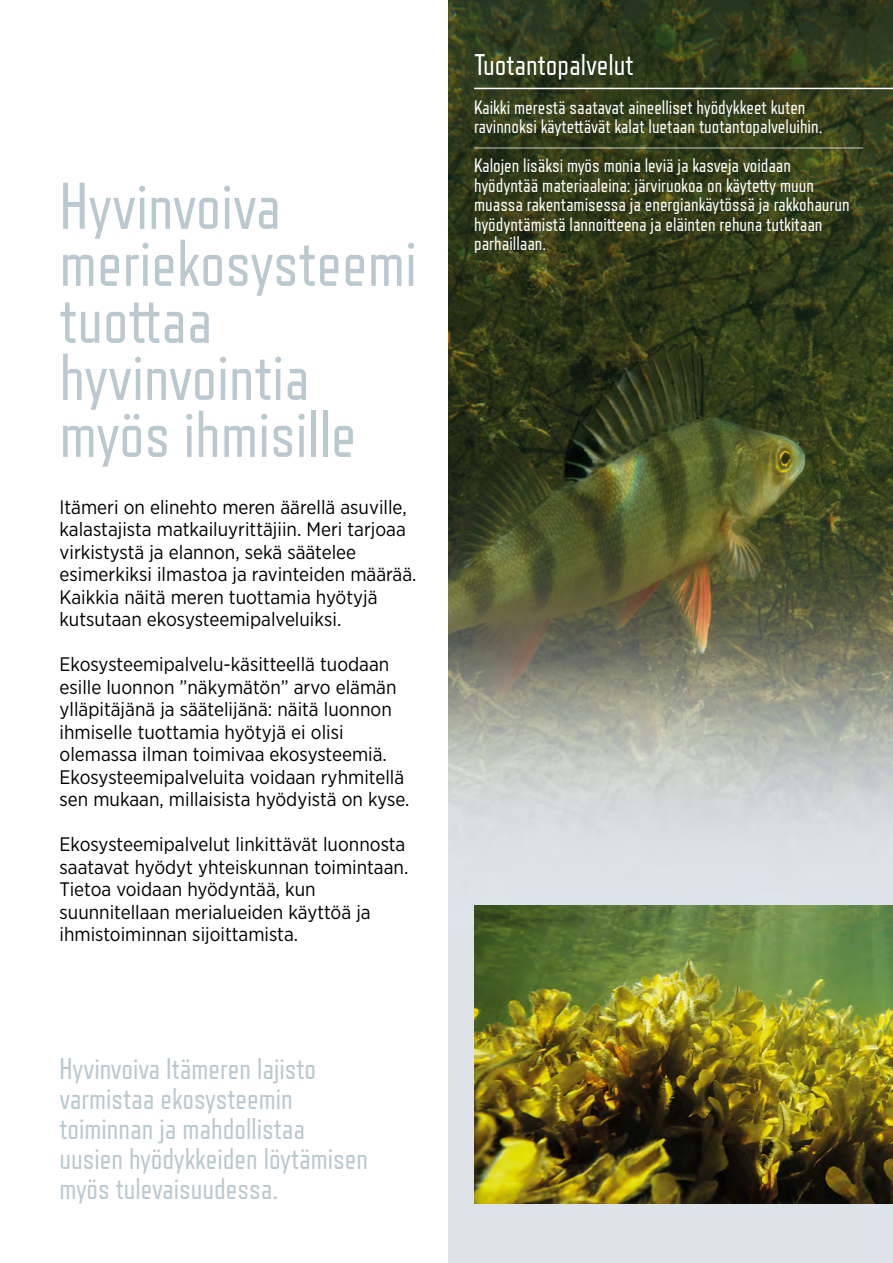
<style>
.page{position:relative;width:893px;height:1263px;background:#fff}
.page>*{position:absolute;margin:0;border:0;box-sizing:border-box;transform-origin:0 0}
.A-OtsikkoIso{font:66px/57px "Refrigerator Deluxe";color:#bac8d0}
.t1{font:30px/30px "Refrigerator Deluxe";color:#bac8d0}
.A-OtsikkoPieni{font:30px "Refrigerator Deluxe";color:#fff}
.A-ingressi{font:19.5px/22.5px "Gotham Narrow";color:#000}
.A-KuvatekstiNega{font:19.5px/19.5px "Refrigerator Deluxe";color:#fff}
</style>
<div class="page">
<img style="left:449px;top:475px;width:444px;height:788px">
<svg style="left:449px;top:0;width:444px;height:475px;background:#323c1a"></svg>
<img style="left:474px;top:906px;width:419px;height:297px">
<hr style="left:474px;top:88px;width:419px;height:1px;background:#fff">
<hr style="left:474px;top:147px;width:389px;height:2px;background:#fff">
<h1 class="A-OtsikkoIso" style="left:60px;top:177px;width:359px">Hyvinvoiva meriekosysteemi tuottaa hyvinvointia</h1>
<h1 class="A-OtsikkoIso" style="left:60px;top:405px;width:298px">myös ihmisille</h1>
<p class="A-ingressi" style="left:60px;top:495px;width:359px">Itämeri on elinehto meren äärellä asuville, kalastajista matkailuyrittäjiin. Meri tarjoaa virkistystä ja elannon, sekä säätelee esimerkiksi ilmastoa ja ravinteiden määrää.<br>Kaikkia näitä meren tuottamia hyötyjä kutsutaan ekosysteemipalveluiksi.</p>
<p class="A-ingressi" style="left:60px;top:653px;width:338px">Ekosysteemipalvelu-käsitteellä tuodaan esille luonnon ”näkymätön” arvo elämän ylläpitäjänä ja säätelijänä: näitä luonnon ihmiselle tuottamia hyötyjä ei olisi</p>
<p class="A-ingressi" style="left:60px;top:743px;width:352px">olemassa ilman toimivaa ekosysteemiä.<br>Ekosysteemipalveluita voidaan ryhmitellä sen mukaan, millaisista hyödyistä on kyse.</p>
<p class="A-ingressi" style="left:60px;top:833px;width:350px">Ekosysteemipalvelut linkittävät luonnosta saatavat hyödyt yhteiskunnan toimintaan.<br>Tietoa voidaan hyödyntää, kun</p>
<p class="A-ingressi" style="left:60px;top:900px;width:313px">suunnitellaan merialueiden käyttöä ja ihmistoiminnan sijoittamista.</p>
<h2 class="t1" style="left:60px;top:1053px;width:310px">Hyvinvoiva Itämeren lajisto varmistaa ekosysteemin toiminnan ja mahdollistaa uusien hyödykkeiden löytämisen myös tulevaisuudessa.</h2>
<p class="A-OtsikkoPieni" style="left:474px;top:47px;width:161px">Tuotantopalvelut</p>
<p class="A-KuvatekstiNega" style="left:474px;top:97px;width:350px">Kaikki merestä saatavat aineelliset hyödykkeet kuten ravinnoksi käytettävät kalat luetaan tuotantopalveluihin.</p>
<p class="A-KuvatekstiNega" style="left:474px;top:156px;width:377px">Kalojen lisäksi myös monia leviä ja kasveja voidaan hyödyntää materiaaleina: järviruokoa on käytetty muun muassa rakentamisessa ja energiankäytössä ja rakkohaurun hyödyntämistä lannoitteena ja eläinten rehuna tutkitaan parhaillaan.</p>
</div>
